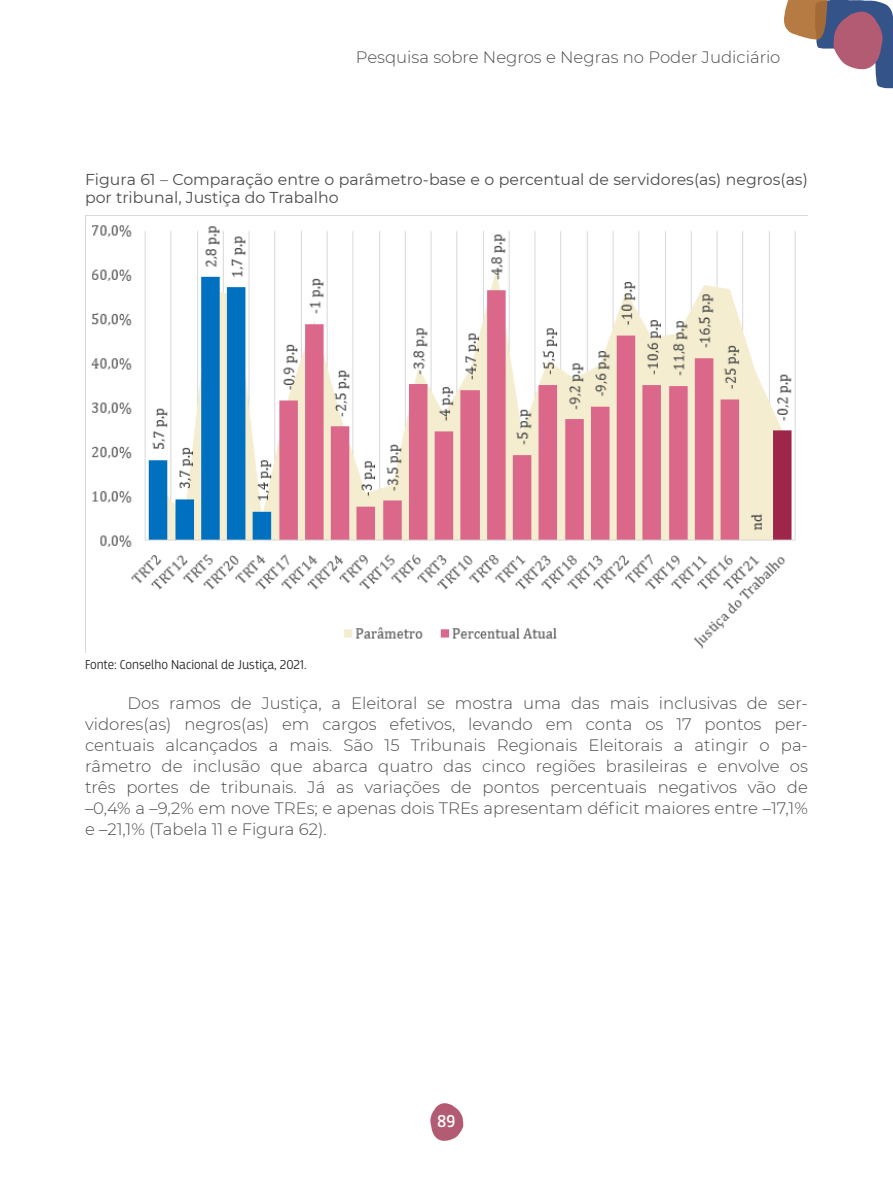
<style>
.page{position:relative;width:893px;height:1191px;background:#fff}
.page>*{position:absolute;margin:0;border:0;box-sizing:border-box;transform-origin:0 0}
.t1{font:18px "Breakers";color:#fff}
.TEXTO{font:300 16.5px/21px "Montserrat";color:#4b4c4d;text-align:justify}
.Figuras{font:15.75px/18px "Montserrat";color:#4b4c4d}
.Notas_de_rodape{font:300 13.5px "Breakers";color:#231f20}
</style>
<div class="page">
<svg style="left:430px;top:1103px;width:33px;height:38px"></svg>
<svg style="left:784px;top:0;width:109px;height:88px"></svg>
<img style="left:85px;top:216px;width:711px;height:437px">
<p class="TEXTO" style="left:356px;top:46px;width:426px">Pesquisa sobre Negros e Negras no Poder Judiciário</p>
<p class="Figuras" style="left:85px;top:170px;width:724px">Figura 61 – Comparação entre o parâmetro-base e o percentual de servidores(as) negros(as) por tribunal, Justiça do Trabalho</p>
<p class="Notas_de_rodape" style="left:85px;top:656px;width:223px">Fonte: Conselho Nacional de Justiça, 2021.</p>
<p class="TEXTO" style="left:85px;top:692px;width:724px;text-indent:43px">Dos ramos de Justiça, a Eleitoral se mostra uma das mais inclusivas de ser&shy;vidores(as) negros(as) em cargos efetivos, levando em conta os 17 pontos per&shy;centuais alcançados a mais. São 15 Tribunais Regionais Eleitorais a atingir o pa&shy;râmetro de inclusão que abarca quatro das cinco regiões brasileiras e envolve os três portes de tribunais. Já as variações de pontos percentuais negativos vão de –0,4% a –9,2% em nove TREs; e apenas dois TREs apresentam déficit maiores entre –17,1% e –21,1% (Tabela 11 e Figura 62).</p>
<p class="t1" style="left:437px;top:1110px;width:20px">89</p>
</div>
